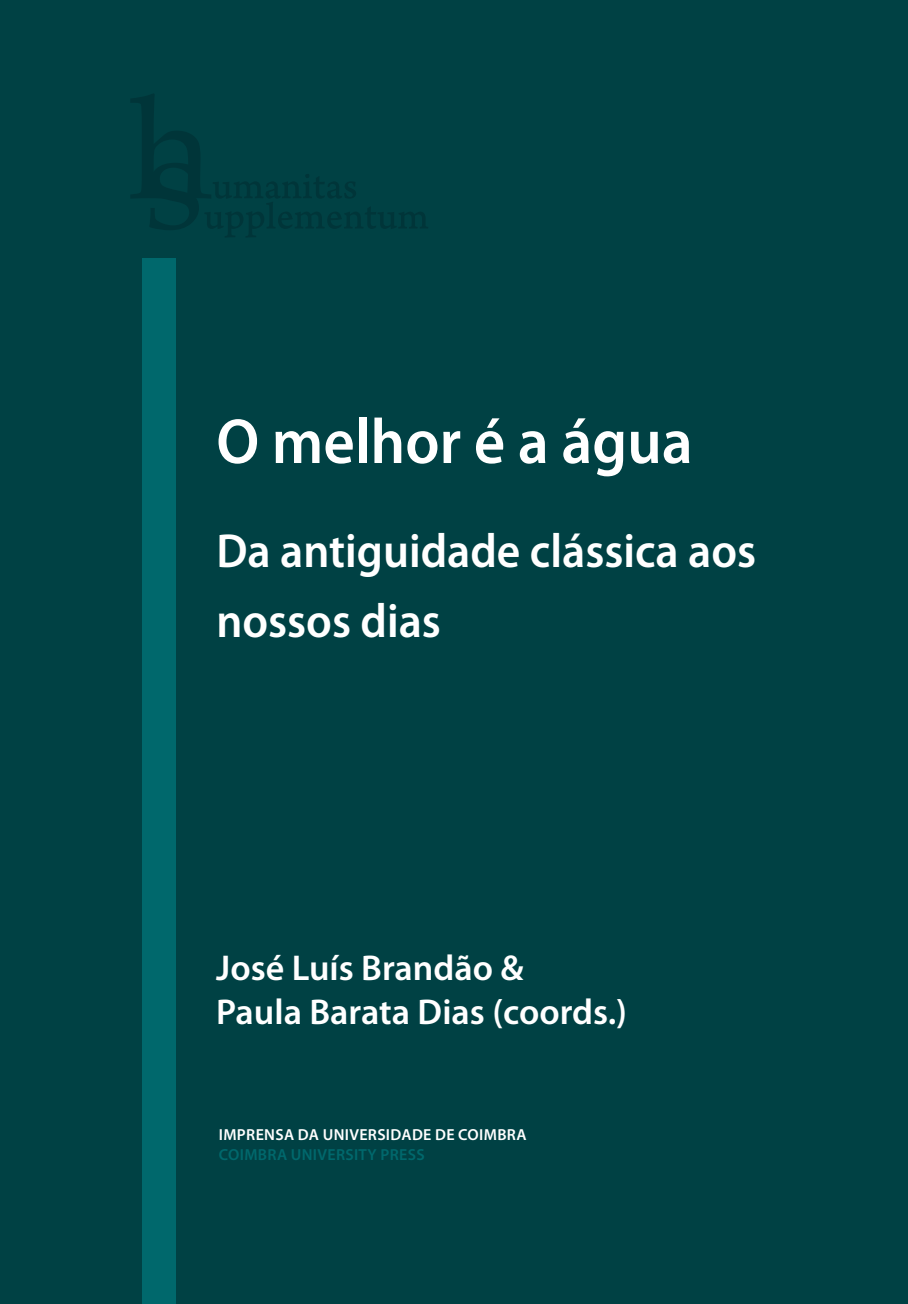
<style>
.page{position:relative;width:908px;height:1304px;background:#fff}
.page>*{position:absolute;margin:0;border:0;box-sizing:border-box;transform-origin:0 0}
.t1{font:600 64px "Myriad Pro";color:#fff;scale:.95 1}
.t2{font:600 48px/70px "Myriad Pro";color:#fff;scale:.95 1}
.t3{font:600 36px/44px "Myriad Pro";color:#fff}
.t4{font:600 16px/19.2px "Myriad Pro";letter-spacing:.02em;color:#fff}
.s1{color:#00686c}
</style>
<div class="page">
<div style="left:0;top:0;width:907px;height:1304px;background:#004144"></div>
<svg style="left:131px;top:94px;width:297px;height:143px"></svg>
<div style="left:142px;top:259px;width:33px;height:1045px;background:#00686c"></div>
<p class="t1" style="left:216px;top:401px;width:502px">O melhor é a água</p>
<p class="t2" style="left:216px;top:515px;width:569px">Da antiguidade clássica aos nossos dias</p>
<p class="t3" style="left:216px;top:945px;width:412px">José Luís Brandão &amp;<br>Paula Barata Dias (coords.)</p>
<p class="t4" style="left:219px;top:1125px;width:309px">IMPRENSA DA UNIVERSIDADE DE COIMBRA<br><span class="s1">COIMBRA UNIVERSITY PRESS</span></p>
</div>
